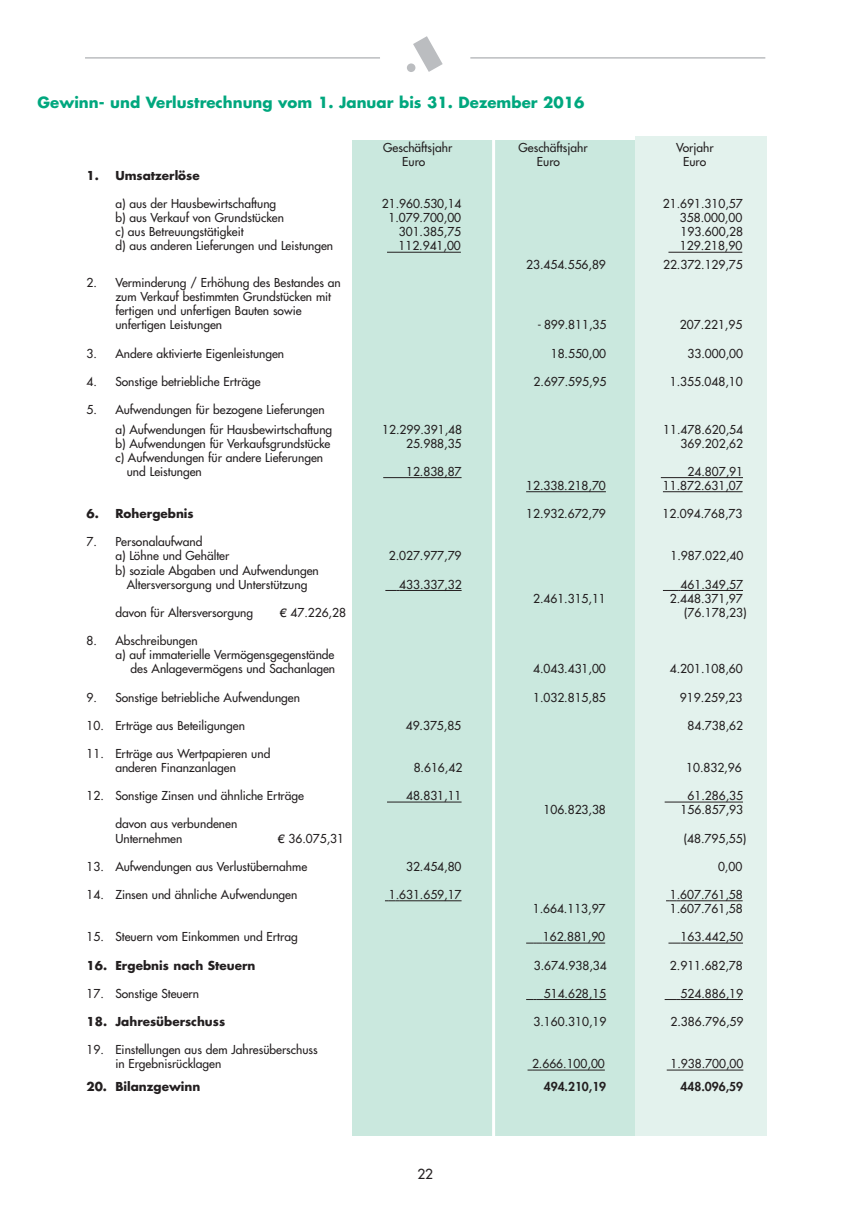
<style>
.page{position:relative;width:849px;height:1220px;background:#fff}
.page>*{position:absolute;margin:0;border:0;box-sizing:border-box;transform-origin:0 0}
.t1{font:700 15px "Futura";color:#00a77e}
.t2{font:13.5px "Futura";color:#231f20}
.t3{font:12px/14.1px "Futura";color:#231f20}
.t4{font:700 12px "Futura";color:#231f20}
.t5{font:800 12px "Futura";color:#231f20}
.s1{font-family:"Linotype Euro Font Ato F"}
.s2{font-style:italic}
</style>
<div class="page">
<div style="left:353px;top:140px;width:412px;height:995px;background:#cae8de"></div>
<div style="left:635px;top:136px;width:132px;height:999px;background:#e3f2ed"></div>
<svg style="left:413px;top:36px;width:30px;height:36px"></svg>
<div style="left:407px;top:63px;width:8px;height:9px;background:#bbbdc0;border-radius:50%"></div>
<hr style="left:85px;top:57px;width:295px;height:2px;background:#bbbdc0">
<hr style="left:470px;top:57px;width:295px;height:2px;background:#bbbdc0">
<hr style="left:387px;top:252px;width:74px;height:1px;background:#231f20">
<hr style="left:668px;top:252px;width:74px;height:1px;background:#231f20">
<hr style="left:383px;top:477px;width:79px;height:1px;background:#231f20">
<hr style="left:661px;top:477px;width:82px;height:1px;background:#231f20">
<hr style="left:526px;top:491px;width:80px;height:1px;background:#231f20">
<hr style="left:663px;top:491px;width:80px;height:1px;background:#231f20">
<svg style="left:385px;top:590px;width:14px;height:1px"></svg>
<hr style="left:399px;top:590px;width:63px;height:1px;background:#231f20">
<svg style="left:663px;top:590px;width:18px;height:1px"></svg>
<hr style="left:681px;top:590px;width:62px;height:1px;background:#231f20">
<hr style="left:387px;top:801px;width:75px;height:1px;background:#231f20">
<hr style="left:665px;top:801px;width:78px;height:1px;background:#231f20">
<svg style="left:385px;top:900px;width:14px;height:1px"></svg>
<hr style="left:399px;top:900px;width:63px;height:1px;background:#231f20">
<svg style="left:666px;top:900px;width:14px;height:1px"></svg>
<hr style="left:680px;top:900px;width:63px;height:1px;background:#231f20">
<svg style="left:526px;top:942px;width:17px;height:1px"></svg>
<hr style="left:543px;top:942px;width:62px;height:1px;background:#231f20">
<svg style="left:668px;top:942px;width:13px;height:1px"></svg>
<hr style="left:681px;top:942px;width:62px;height:1px;background:#231f20">
<svg style="left:526px;top:999px;width:18px;height:1px"></svg>
<hr style="left:544px;top:999px;width:62px;height:1px;background:#231f20">
<svg style="left:665px;top:999px;width:16px;height:1px"></svg>
<hr style="left:681px;top:999px;width:62px;height:1px;background:#231f20">
<hr style="left:532px;top:1069px;width:73px;height:1px;background:#231f20">
<hr style="left:667px;top:1069px;width:76px;height:1px;background:#231f20">
<hr style="left:492px;top:133px;width:3px;height:1026px;background:#fff">
<p class="t1" style="left:38px;top:95px;width:548px">Gewinn- und Verlustrechnung vom 1. Januar bis 31. Dezember 2016</p>
<p class="t3" style="left:383px;top:142px;width:71px">Geschäftsjahr</p>
<p class="t3" style="left:519px;top:142px;width:71px">Geschäftsjahr</p>
<p class="t3" style="left:676px;top:142px;width:39px">Vorjahr</p>
<p class="t3" style="left:402px;top:155px;width:25px">Euro</p>
<p class="t3" style="left:537px;top:155px;width:25px">Euro</p>
<p class="t3" style="left:683px;top:155px;width:25px">Euro</p>
<p class="t4" style="left:87px;top:170px;width:115px">1. Umsatzerlöse</p>
<p class="t3" style="left:115px;top:197px;width:162px">a) aus der Hausbewirtschaftung</p>
<p class="t3" style="left:382px;top:197px;width:81px">21.960.530,14</p>
<p class="t3" style="left:663px;top:197px;width:81px">21.691.310,57</p>
<p class="t3" style="left:115px;top:211px;width:170px">b) aus Verkauf von Grundstücken</p>
<p class="t3" style="left:388px;top:211px;width:74px">1.079.700,00</p>
<p class="t3" style="left:680px;top:211px;width:64px">358.000,00</p>
<p class="t3" style="left:115px;top:226px;width:130px">c) aus Betreuungstätigkeit</p>
<p class="t3" style="left:399px;top:226px;width:64px">301.385,75</p>
<p class="t3" style="left:681px;top:226px;width:64px">193.600,28</p>
<p class="t3" style="left:115px;top:240px;width:219px">d) aus anderen Lieferungen und Leistungen</p>
<p class="t3" style="left:398px;top:240px;width:64px">112.941,00</p>
<p class="t3" style="left:680px;top:240px;width:64px">129.218,90</p>
<p class="t3" style="left:526px;top:258px;width:81px">23.454.556,89</p>
<p class="t3" style="left:663px;top:258px;width:81px">22.372.129,75</p>
<p class="t3" style="left:115px;top:276px;width:227px;text-indent:-29px">2. Verminderung / Erhöhung des Bestandes an zum Verkauf bestimmten Grundstücken mit fertigen und unfertigen Bauten sowie unfertigen Leistungen</p>
<p class="t3" style="left:538px;top:319px;width:70px">- 899.811,35</p>
<p class="t3" style="left:680px;top:319px;width:64px">207.221,95</p>
<p class="t3" style="left:87px;top:347px;width:199px">3. Andere aktivierte Eigenleistungen</p>
<p class="t3" style="left:551px;top:347px;width:57px">18.550,00</p>
<p class="t3" style="left:688px;top:347px;width:57px">33.000,00</p>
<p class="t3" style="left:87px;top:375px;width:176px">4. Sonstige betriebliche Erträge</p>
<p class="t3" style="left:534px;top:375px;width:74px">2.697.595,95</p>
<p class="t3" style="left:670px;top:375px;width:74px">1.355.048,10</p>
<p class="t3" style="left:115px;top:400px;width:218px;line-height:19.5px;text-indent:-29px">5. Aufwendungen für bezogene Lieferungen a) Aufwendungen für Hausbewirtschaftung</p>
<p class="t3" style="left:382px;top:423px;width:81px">12.299.391,48</p>
<p class="t3" style="left:663px;top:423px;width:81px">11.478.620,54</p>
<p class="t3" style="left:115px;top:437px;width:217px">b) Aufwendungen für Verkaufsgrundstücke</p>
<p class="t3" style="left:406px;top:437px;width:57px">25.988,35</p>
<p class="t3" style="left:681px;top:437px;width:64px">369.202,62</p>
<p class="t3" style="left:127px;top:451px;width:198px;text-indent:-11px">c) Aufwendungen für andere Lieferungen und Leistungen</p>
<p class="t3" style="left:406px;top:465px;width:57px">12.838,87</p>
<p class="t3" style="left:688px;top:465px;width:57px">24.807,91</p>
<p class="t3" style="left:526px;top:479px;width:81px">12.338.218,70</p>
<p class="t3" style="left:663px;top:479px;width:81px">11.872.631,07</p>
<p class="t4" style="left:87px;top:508px;width:109px">6. Rohergebnis</p>
<p class="t3" style="left:526px;top:507px;width:81px">12.932.672,79</p>
<p class="t3" style="left:663px;top:507px;width:81px">12.094.768,73</p>
<p class="t3" style="left:115px;top:535px;width:115px;text-indent:-29px">7. Personalaufwand<br>a) Löhne und Gehälter</p>
<p class="t3" style="left:389px;top:550px;width:74px">2.027.977,79</p>
<p class="t3" style="left:671px;top:550px;width:74px">1.987.022,40</p>
<p class="t3" style="left:115px;top:564px;width:205px;text-align:center">b) soziale Abgaben und Aufwendungen<br>Altersversorgung und Unterstützung</p>
<p class="t3" style="left:399px;top:578px;width:64px">433.337,32</p>
<p class="t3" style="left:681px;top:578px;width:64px">461.349,57</p>
<p class="t3" style="left:533px;top:592px;width:74px">2.461.315,11</p>
<p class="t3" style="left:670px;top:592px;width:74px">2.448.371,97</p>
<p class="t3" style="left:115px;top:606px;width:139px">davon für Altersversorgung</p>
<p class="t3" style="left:280px;top:606px;width:68px"><span class="s1">e</span> 47.226,28</p>
<p class="t3" style="left:684px;top:606px;width:64px">(76.178,23)</p>
<p class="t3" style="left:87px;top:634px;width:113px">8. Abschreibungen</p>
<p class="t3" style="left:115px;top:648px;width:221px">a) auf immaterielle Vermögensgegenstände</p>
<p class="t3" style="left:131px;top:662px;width:206px">des Anlagevermögens und Sachanlagen</p>
<p class="t3" style="left:533px;top:662px;width:74px">4.043.431,00</p>
<p class="t3" style="left:670px;top:662px;width:74px">4.201.108,60</p>
<p class="t3" style="left:87px;top:691px;width:215px">9. Sonstige betriebliche Aufwendungen</p>
<p class="t3" style="left:533px;top:691px;width:74px">1.032.815,85</p>
<p class="t3" style="left:680px;top:691px;width:64px">919.259,23</p>
<p class="t3" style="left:87px;top:719px;width:160px">10. Erträge aus Beteiligungen</p>
<p class="t3" style="left:406px;top:719px;width:57px">49.375,85</p>
<p class="t3" style="left:688px;top:719px;width:57px">84.738,62</p>
<p class="t3" style="left:87px;top:747px;width:185px;text-align:center">11. Erträge aus Wertpapieren und anderen Finanzanlagen</p>
<p class="t3" style="left:414px;top:761px;width:50px">8.616,42</p>
<p class="t3" style="left:686px;top:761px;width:57px">10.832,96</p>
<p class="t3" style="left:87px;top:789px;width:219px">12. Sonstige Zinsen und ähnliche Erträge</p>
<p class="t3" style="left:406px;top:789px;width:57px">48.831,11</p>
<p class="t3" style="left:688px;top:789px;width:57px">61.286,35</p>
<p class="t3" style="left:543px;top:803px;width:64px">106.823,38</p>
<p class="t3" style="left:681px;top:803px;width:64px">156.857,93</p>
<p class="t3" style="left:115px;top:817px;width:123px">davon aus verbundenen<br>Unternehmen</p>
<p class="t3" style="left:278px;top:832px;width:68px"><span class="s1">e</span> 36.075,31</p>
<p class="t3" style="left:684px;top:832px;width:64px">(48.795,55)</p>
<p class="t3" style="left:87px;top:860px;width:222px">13. Aufwendungen aus Verlustübernahme</p>
<p class="t3" style="left:406px;top:860px;width:57px">32.454,80</p>
<p class="t3" style="left:718px;top:860px;width:26px">0,00</p>
<p class="t3" style="left:87px;top:888px;width:212px">14. Zinsen und ähnliche Aufwendungen</p>
<p class="t3" style="left:389px;top:888px;width:74px">1<span class="s2">.</span>631.659,17</p>
<p class="t3" style="left:670px;top:888px;width:74px">1<span class="s2">.</span>607.761,58</p>
<p class="t3" style="left:533px;top:902px;width:74px">1<span class="s2">.</span>664.113,97</p>
<p class="t3" style="left:670px;top:902px;width:74px">1<span class="s2">.</span>607.761,58</p>
<p class="t3" style="left:87px;top:930px;width:213px">15. Steuern vom Einkommen und Ertrag</p>
<p class="t3" style="left:543px;top:930px;width:64px">162.881,90</p>
<p class="t3" style="left:681px;top:930px;width:64px">163.442,50</p>
<p class="t4" style="left:87px;top:959px;width:170px">16. Ergebnis nach Steuern</p>
<p class="t3" style="left:534px;top:958px;width:74px">3.674.938,34</p>
<p class="t3" style="left:670px;top:958px;width:74px">2.911.682,78</p>
<p class="t3" style="left:87px;top:987px;width:114px">17. Sonstige Steuern</p>
<p class="t3" style="left:544px;top:987px;width:64px">514.628,15</p>
<p class="t3" style="left:681px;top:987px;width:64px">524.886,19</p>
<p class="t4" style="left:87px;top:1016px;width:140px">18. Jahresüberschuss</p>
<p class="t3" style="left:534px;top:1015px;width:74px">3.160.310,19</p>
<p class="t3" style="left:671px;top:1015px;width:74px">2.386.796,59</p>
<p class="t3" style="left:115px;top:1043px;width:204px;text-indent:-29px">19. Einstellungen aus dem Jahresüberschuss in Ergebnisrücklagen</p>
<p class="t3" style="left:532px;top:1057px;width:74px">2.666.100,00</p>
<p class="t3" style="left:671px;top:1057px;width:74px">1.938.700,00</p>
<p class="t4" style="left:87px;top:1081px;width:115px">20. Bilanzgewinn</p>
<p class="t5" style="left:544px;top:1081px;width:64px">494.210,19</p>
<p class="t5" style="left:681px;top:1081px;width:64px">448.096,59</p>
<p class="t2" style="left:417px;top:1167px;width:17px">22</p>
</div>
